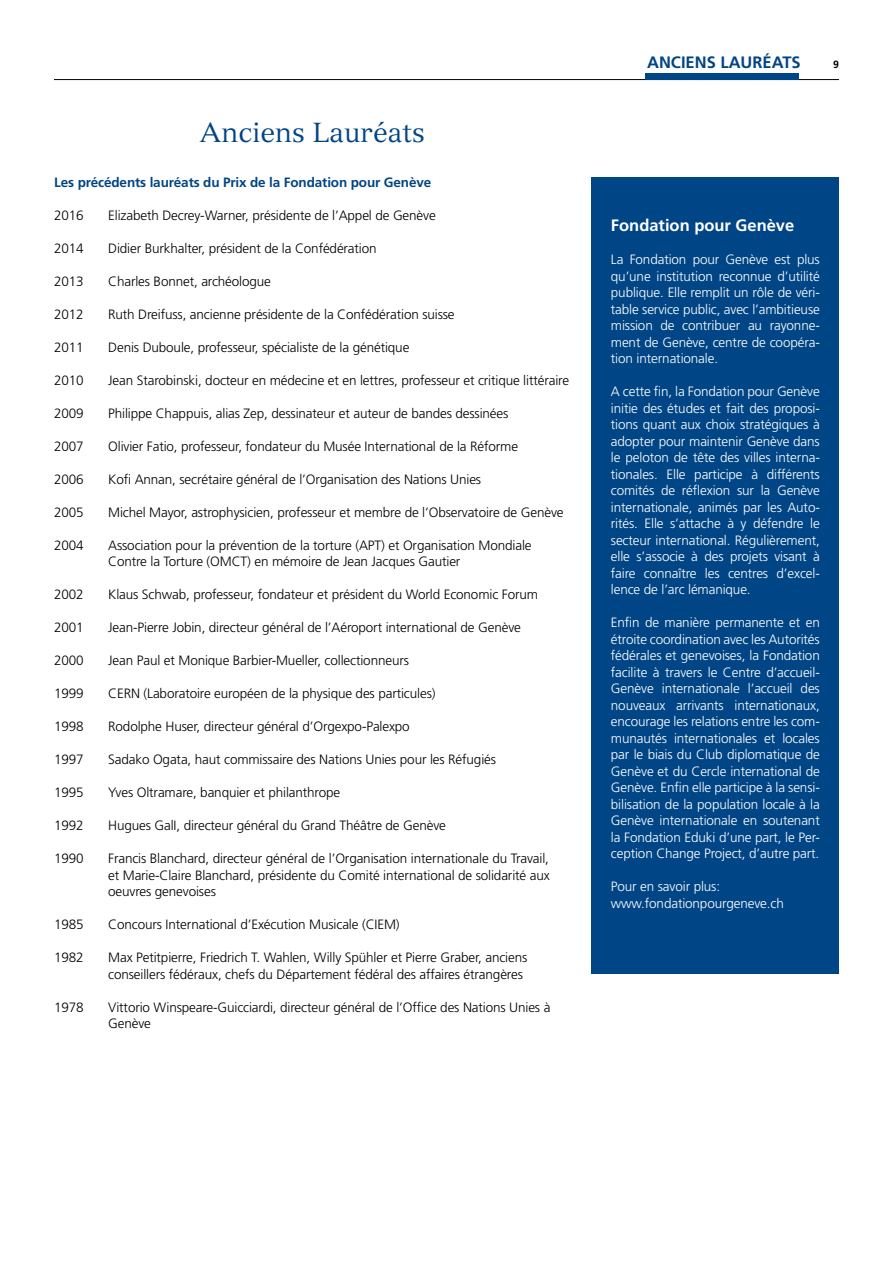
<style>
.page{position:relative;width:893px;height:1263px;background:#fff}
.page>*{position:absolute;margin:0;border:0;box-sizing:border-box;transform-origin:0 0}
.t1{font:27px "Versailles";color:#004585}
.t2{font:700 16.5px "Frutiger";color:#fff}
.t3{font:700 16.5px "Frutiger";color:#004585}
.t4{font:300 13.5px/16.5px "Frutiger";letter-spacing:-.01em;color:#000}
.t5{font:300 13.5px/16.5px "Frutiger";letter-spacing:-.01em;color:#fff;text-align:justify}
.t6{font:700 13.5px "Frutiger";letter-spacing:-.01em;color:#004585}
.t7{font:700 10.5px "Frutiger";color:#000}
</style>
<div class="page">
<hr style="left:54px;top:79px;width:785px;height:1px;background:#000">
<div style="left:645px;top:73px;width:154px;height:6px;background:#004585"></div>
<div style="left:591px;top:177px;width:248px;height:797px;background:#004585"></div>
<h1 class="t1" style="left:200px;top:122px;width:227px">Anciens Lauréats</h1>
<p class="t6" style="left:54px;top:177px;width:379px">Les précédents lauréats du Prix de la Fondation pour Genève</p>
<p class="t4" style="left:54px;top:208px;width:31px">2016</p>
<p class="t4" style="left:108px;top:208px;width:329px">Elizabeth Decrey-Warner, présidente de l’Appel de Genève</p>
<p class="t4" style="left:54px;top:241px;width:31px">2014</p>
<p class="t4" style="left:108px;top:241px;width:270px">Didier Burkhalter, président de la Confédération</p>
<p class="t4" style="left:54px;top:274px;width:31px">2013</p>
<p class="t4" style="left:108px;top:274px;width:164px">Charles Bonnet, archéologue</p>
<p class="t4" style="left:54px;top:307px;width:31px">2012</p>
<p class="t4" style="left:108px;top:307px;width:348px">Ruth Dreifuss, ancienne présidente de la Confédération suisse</p>
<p class="t4" style="left:54px;top:340px;width:31px">2011</p>
<p class="t4" style="left:108px;top:340px;width:303px">Denis Duboule, professeur, spécialiste de la génétique</p>
<p class="t4" style="left:54px;top:373px;width:31px">2010</p>
<p class="t4" style="left:108px;top:373px;width:462px">Jean Starobinski, docteur en médecine et en lettres, professeur et critique littéraire</p>
<p class="t4" style="left:54px;top:406px;width:31px">2009</p>
<p class="t4" style="left:108px;top:406px;width:402px">Philippe Chappuis, alias Zep, dessinateur et auteur de bandes dessinées</p>
<p class="t4" style="left:54px;top:439px;width:31px">2007</p>
<p class="t4" style="left:108px;top:439px;width:411px">Olivier Fatio, professeur, fondateur du Musée International de la Réforme</p>
<p class="t4" style="left:54px;top:472px;width:31px">2006</p>
<p class="t4" style="left:108px;top:472px;width:374px">Kofi Annan, secrétaire général de l’Organisation des Nations Unies</p>
<p class="t4" style="left:54px;top:505px;width:31px">2005</p>
<p class="t4" style="left:108px;top:505px;width:457px">Michel Mayor, astrophysicien, professeur et membre de l’Observatoire de Genève</p>
<p class="t4" style="left:54px;top:538px;width:31px">2004</p>
<p class="t4" style="left:108px;top:538px;width:425px">Association pour la prévention de la torture (APT) et Organisation Mondiale<br>Contre la Torture (OMCT) en mémoire de Jean Jacques Gautier</p>
<p class="t4" style="left:54px;top:587px;width:31px">2002</p>
<p class="t4" style="left:108px;top:587px;width:431px">Klaus Schwab, professeur, fondateur et président du World Economic Forum</p>
<p class="t4" style="left:54px;top:620px;width:31px">2001</p>
<p class="t4" style="left:108px;top:620px;width:414px">Jean-Pierre Jobin, directeur général de l’Aéroport international de Genève</p>
<p class="t4" style="left:54px;top:653px;width:31px">2000</p>
<p class="t4" style="left:108px;top:653px;width:302px">Jean Paul et Monique Barbier-Mueller, collectionneurs</p>
<p class="t4" style="left:54px;top:686px;width:31px">1999</p>
<p class="t4" style="left:108px;top:686px;width:329px">CERN (Laboratoire européen de la physique des particules)</p>
<p class="t4" style="left:54px;top:719px;width:31px">1998</p>
<p class="t4" style="left:108px;top:719px;width:303px">Rodolphe Huser, directeur général d’Orgexpo-Palexpo</p>
<p class="t4" style="left:54px;top:752px;width:31px">1997</p>
<p class="t4" style="left:108px;top:752px;width:389px">Sadako Ogata, haut commissaire des Nations Unies pour les Réfugiés</p>
<p class="t4" style="left:54px;top:785px;width:31px">1995</p>
<p class="t4" style="left:108px;top:785px;width:234px">Yves Oltramare, banquier et philanthrope</p>
<p class="t4" style="left:54px;top:818px;width:31px">1992</p>
<p class="t4" style="left:108px;top:818px;width:339px">Hugues GalI, directeur général du Grand Théâtre de Genève</p>
<p class="t4" style="left:54px;top:851px;width:31px">1990</p>
<p class="t4" style="left:108px;top:851px;width:443px;text-align:justify">Francis Blanchard, directeur général de l’Organisation internationale du Travail, et Marie-Claire Blanchard, présidente du Comité international de solidarité aux oeuvres genevoises</p>
<p class="t4" style="left:54px;top:917px;width:31px">1985</p>
<p class="t4" style="left:108px;top:917px;width:293px">Concours International d’Exécution Musicale (CIEM)</p>
<p class="t4" style="left:54px;top:950px;width:31px">1982</p>
<p class="t4" style="left:108px;top:950px;width:421px">Max Petitpierre, Friedrich T. Wahlen, Willy Spühler et Pierre Graber, anciens conseillers fédéraux, chefs du Département fédéral des affaires étrangères</p>
<p class="t4" style="left:54px;top:1000px;width:31px">1978</p>
<p class="t4" style="left:108px;top:1000px;width:444px">Vittorio Winspeare-Guicciardi, directeur général de l’Office des Nations Unies à<br>Genève</p>
<p class="t3" style="left:647px;top:56px;width:155px">ANCIENS LAURÉATS</p>
<p class="t7" style="left:833px;top:61px;width:7px">9</p>
<p class="t2" style="left:611px;top:219px;width:185px">Fondation pour Genève</p>
<p class="t5" style="left:611px;top:252px;width:210px">La Fondation pour Genève est plus qu’une institution reconnue d’utilité publique. Elle remplit un rôle de véri&shy;table service public, avec l’ambitieuse mission de contribuer au rayonne&shy;ment de Genève, centre de coopéra&shy;tion internationale.</p>
<p class="t5" style="left:611px;top:384px;width:210px">A cette fin, la Fondation pour Genève initie des études et fait des proposi&shy;tions quant aux choix stratégiques à adopter pour maintenir Genève dans le peloton de tête des villes interna&shy;tionales. Elle participe à différents comités de réflexion sur la Genève internationale, animés par les Auto&shy;rités. Elle s’attache à y défendre le secteur international. Régulièrement, elle s’associe à des projets visant à faire connaître les centres d’excel&shy;lence de l’arc lémanique.</p>
<p class="t5" style="left:611px;top:615px;width:210px">Enfin de manière permanente et en étroite coordination avec les Autorités fédérales et genevoises, la Fondation facilite à travers le Centre d’accueil-Genève internationale l’accueil des nouveaux arrivants internationaux, encourage les relations entre les com&shy;munautés internationales et locales par le biais du Club diplomatique de Genève et du Cercle international de Genève. Enfin elle participe à la sensi&shy;bilisation de la population locale à la Genève internationale en soutenant la Fondation Eduki d’une part, le Per&shy;ception Change Project, d’autre part.</p>
<p class="t5" style="left:611px;top:879px;width:174px">Pour en savoir plus: www.fondationpourgeneve.ch</p>
</div>
